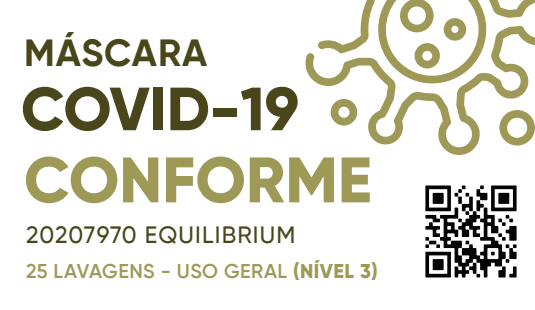
<style>
.page{position:relative;width:535px;height:310px;background:#fff}
.page>*{position:absolute;margin:0;border:0;box-sizing:border-box;transform-origin:0 0}
.t1{font:800 64px "Gilroy";color:#9f9958}
.t2{font:800 60.8px "Gilroy";color:#48461a}
.t3{font:700 37.6px "Gilroy";letter-spacing:.02em;color:#48461a}
.t4{font:500 23.6px "Gilroy";letter-spacing:.05em;color:#48461a}
.t5{font:600 20px "Gilroy";letter-spacing:.025em;color:#9f9958}
.s1{font-weight:800}
</style>
<div class="page">
<img style="left:425px;top:185px;width:92px;height:93px">
<svg style="left:360px;top:0;width:15px;height:26px"></svg>
<svg style="left:489px;top:0;width:46px;height:18px"></svg>
<svg style="left:305px;top:26px;width:230px;height:129px"></svg>
<svg style="left:378px;top:0;width:108px;height:83px"></svg>
<svg style="left:330px;top:99px;width:27px;height:26px"></svg>
<svg style="left:499px;top:110px;width:36px;height:35px"></svg>
<svg style="left:400px;top:0;width:66px;height:68px"></svg>
<h3 class="t3" style="left:24px;top:30px;width:185px">MÁSCARA</h3>
<h2 class="t2" style="left:21px;top:70px;width:279px">COVID-19</h2>
<h1 class="t1" style="left:24px;top:139px;width:349px">CONFORME</h1>
<p class="t4" style="left:26px;top:220px;width:271px">20207970 EQUILIBRIUM</p>
<p class="t5" style="left:26px;top:258px;width:353px">25 LAVAGENS - USO GERAL <span class="s1">(NÍVEL 3)</span></p>
</div>
